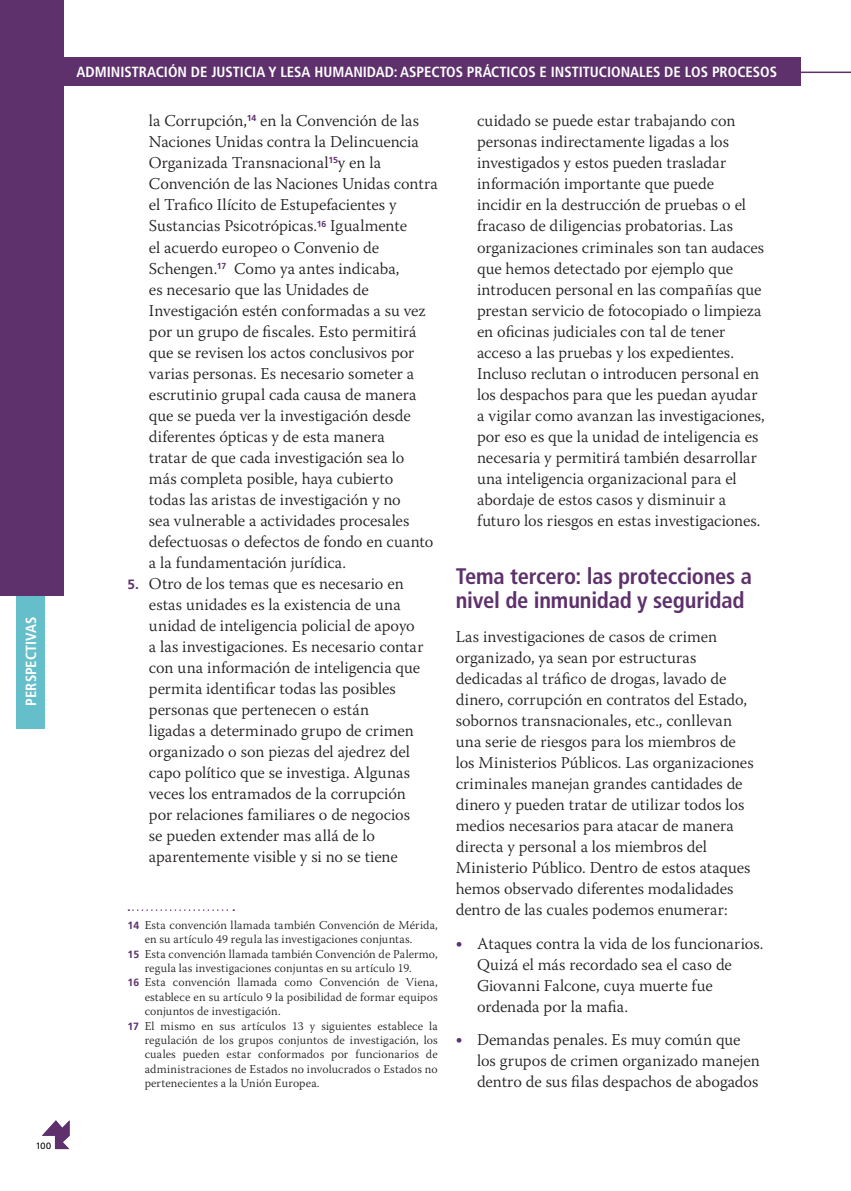
<style>
.page{position:relative;width:851px;height:1191px;background:#fff}
.page>*{position:absolute;margin:0;border:0;box-sizing:border-box;transform-origin:0 0}
.titulo_1{font:700 condensed 22.5px/24px "Frutiger LT Std";letter-spacing:-.01em;color:#5e316c}
.texto_galera{font:300 16.5px/21px "Warnock Pro";color:#231f20}
.t1{font:700 condensed 14.7px "Frutiger LT Std";color:#fff}
.nota_al_pie{font:300 12px/14.4px "Warnock Pro";letter-spacing:.01em;color:#231f20}
.t2{font:300 9px "Frutiger LT Std";color:#231f20}
.s1{font-family:"Frutiger LT Std";font-weight:700;font-size:13.5px;color:#5e316c}
.s2{font-family:"Frutiger LT Std";font-weight:700;font-size:10.5px;color:#5e316c}
</style>
<div class="page">
<div style="left:16px;top:595px;width:29px;height:134px;background:#65bfcb"></div>
<hr style="left:0;top:72px;width:850px;height:1px;background:#5e316c">
<svg style="left:42px;top:1120px;width:28px;height:29px"></svg>
<div style="left:0;top:0;width:64px;height:595px;background:#5e316c"></div>
<div style="left:0;top:57px;width:800px;height:29px;background:#5e316c"></div>
<svg style="left:128px;top:909px;width:106px;height:2px"></svg>
<p class="t1" style="left:22px;top:705px;width:90px;rotate:-90deg">PERSPECTIVAS</p>
<p class="t2" style="left:36px;top:1140px;width:17px">100</p>
<p class="t1" style="left:77px;top:63px;width:702px">ADMINISTRACIÓN DE JUSTICIA Y LESA HUMANIDAD: ASPECTOS PRÁCTICOS E INSTITUCIONALES DE LOS PROCESOS</p>
<p class="texto_galera" style="left:149px;top:110px;width:290px">la Corrupción,<sup>14</sup> en la Convención de las Naciones Unidas contra la Delincuencia Organizada Transnacional<sup>15</sup>y en la Convención de las Naciones Unidas contra el Trafico Ilícito de Estupefacientes y Sustancias Psicotrópicas.<sup>16</sup> Igualmente<br>el acuerdo europeo o Convenio de Schengen.<sup>17</sup> Como ya antes indicaba,<br>es necesario que las Unidades de Investigación estén conformadas a su vez por un grupo de fiscales. Esto permitirá que se revisen los actos conclusivos por varias personas. Es necesario someter a escrutinio grupal cada causa de manera que se pueda ver la investigación desde diferentes ópticas y de esta manera<br>tratar de que cada investigación sea lo<br>más completa posible, haya cubierto<br>todas las aristas de investigación y no<br>sea vulnerable a actividades procesales defectuosas o defectos de fondo en cuanto a la fundamentación jurídica.</p>
<p class="texto_galera" style="left:149px;top:572px;width:276px;text-indent:-21px"><span class="s1">5.</span> Otro de los temas que es necesario en estas unidades es la existencia de una unidad de inteligencia policial de apoyo a las investigaciones. Es necesario contar con una información de inteligencia que permita identificar todas las posibles personas que pertenecen o están<br>ligadas a determinado grupo de crimen organizado o son piezas del ajedrez del capo político que se investiga. Algunas veces los entramados de la corrupción por relaciones familiares o de negocios se pueden extender mas allá de lo aparentemente visible y si no se tiene</p>
<p class="texto_galera" style="left:477px;top:110px;width:289px">cuidado se puede estar trabajando con personas indirectamente ligadas a los investigados y estos pueden trasladar información importante que puede<br>incidir en la destrucción de pruebas o el fracaso de diligencias probatorias. Las organizaciones criminales son tan audaces que hemos detectado por ejemplo que introducen personal en las compañías que prestan servicio de fotocopiado o limpieza en oficinas judiciales con tal de tener acceso a las pruebas y los expedientes.<br>Incluso reclutan o introducen personal en los despachos para que les puedan ayudar a vigilar como avanzan las investigaciones, por eso es que la unidad de inteligencia es necesaria y permitirá también desarrollar una inteligencia organizacional para el abordaje de estos casos y disminuir a futuro los riesgos en estas investigaciones.</p>
<p class="titulo_1" style="left:455px;top:564px;width:298px">Tema tercero: las protecciones a nivel de inmunidad y seguridad</p>
<p class="texto_galera" style="left:455px;top:625px;width:299px">Las investigaciones de casos de crimen organizado, ya sean por estructuras dedicadas al tráfico de drogas, lavado de dinero, corrupción en contratos del Estado, sobornos transnacionales, etc., conllevan una serie de riesgos para los miembros de los Ministerios Públicos. Las organizaciones criminales manejan grandes cantidades de dinero y pueden tratar de utilizar todos los medios necesarios para atacar de manera directa y personal a los miembros del Ministerio Público. Dentro de estos ataques hemos observado diferentes modalidades dentro de las cuales podemos enumerar:</p>
<p class="texto_galera" style="left:477px;top:932px;width:288px;text-indent:-21px"><span class="s1">•</span> Ataques contra la vida de los funcionarios.<br>Quizá el más recordado sea el caso de Giovanni Falcone, cuya muerte fue ordenada por la mafia.</p>
<p class="texto_galera" style="left:477px;top:1029px;width:284px;text-indent:-21px"><span class="s1">•</span> Demandas penales. Es muy común que los grupos de crimen organizado manejen dentro de sus filas despachos de abogados</p>
<p class="nota_al_pie" style="left:145px;top:917px;width:294px;text-indent:-17px"><span class="s2">14</span> Esta convención llamada también Convención de Mérida, en su artículo 49 regula las investigaciones conjuntas.</p>
<p class="nota_al_pie" style="left:145px;top:946px;width:294px;text-indent:-17px"><span class="s2">15</span> Esta convención llamada también Convención de Palermo, regula las investigaciones conjuntas en su artículo 19.</p>
<p class="nota_al_pie" style="left:145px;top:975px;width:294px;text-align:justify;text-indent:-17px"><span class="s2">16</span> Esta convención llamada como Convención de Viena, establece en su artículo 9 la posibilidad de formar equipos conjuntos de investigación.</p>
<p class="nota_al_pie" style="left:145px;top:1018px;width:294px;text-align:justify;text-indent:-17px"><span class="s2">17</span> El mismo en sus artículos 13 y siguientes establece la regulación de los grupos conjuntos de investigación, los cuales pueden estar conformados por funcionarios de administraciones de Estados no involucrados o Estados no pertenecientes a la Unión Europea.</p>
</div>
